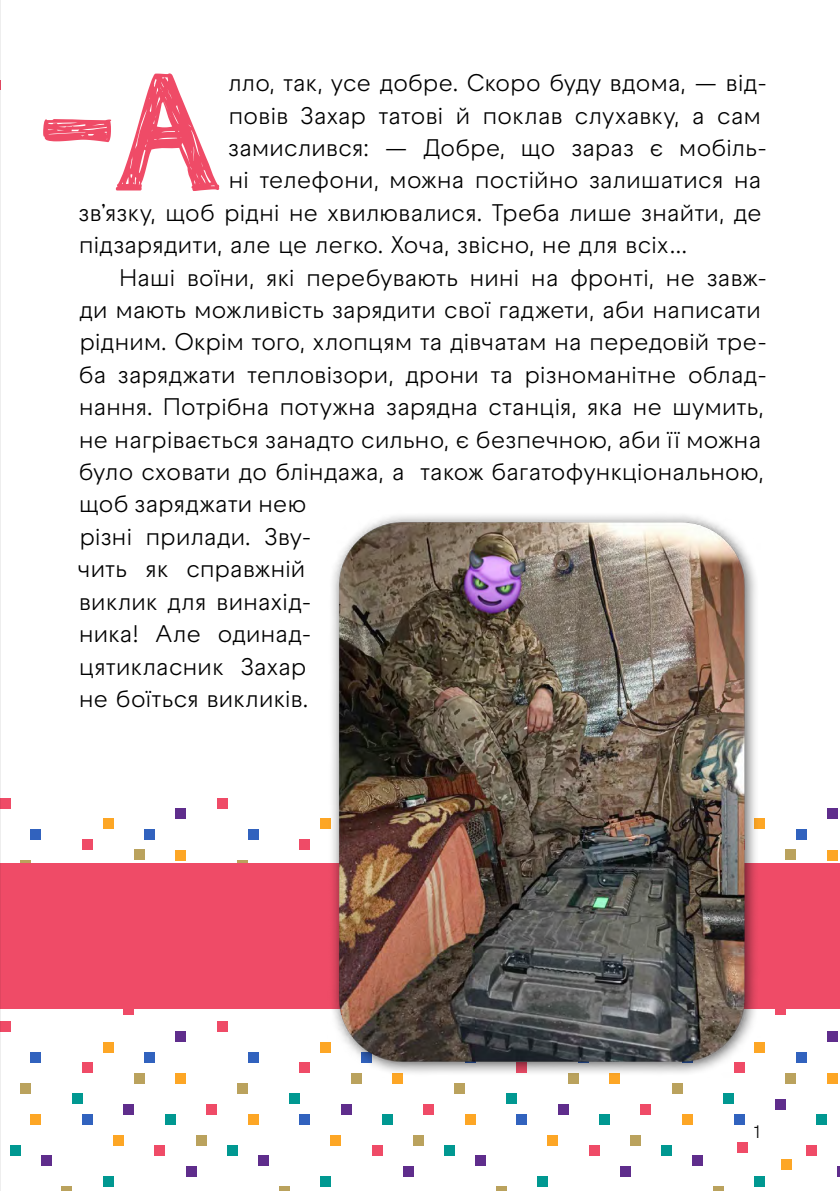
<style>
.page{position:relative;width:840px;height:1191px;background:#fff}
.page>*{position:absolute;margin:0;border:0;box-sizing:border-box;transform-origin:0 0}
.t1{font:166.6px "appleberry";color:#ef4b67}
.t2{font:24px "Raptor V3 Premium";letter-spacing:-.015em;color:#000}
.t3{font:18px "Raptor V3 Premium";color:#000}
</style>
<div class="page">
<div style="left:175px;top:808px;width:11px;height:11px;background:#5f2d8c"></div>
<div style="left:103px;top:819px;width:10px;height:10px;background:#fda625"></div>
<div style="left:175px;top:850px;width:11px;height:10px;background:#fda625"></div>
<div style="left:20px;top:860px;width:11px;height:10px;background:#baa25d"></div>
<div style="left:134px;top:850px;width:10px;height:10px;background:#baa25d"></div>
<div style="left:82px;top:839px;width:11px;height:10px;background:#ef4b67"></div>
<div style="left:0;top:798px;width:10px;height:10px;background:#ef4b67"></div>
<div style="left:124px;top:1004px;width:10px;height:11px;background:#ef4b67"></div>
<div style="left:31px;top:829px;width:10px;height:10px;background:#3162be"></div>
<div style="left:144px;top:829px;width:11px;height:10px;background:#3162be"></div>
<div style="left:320px;top:819px;width:10px;height:10px;background:#fda625"></div>
<div style="left:237px;top:860px;width:11px;height:10px;background:#baa25d"></div>
<div style="left:299px;top:839px;width:11px;height:10px;background:#ef4b67"></div>
<div style="left:217px;top:798px;width:10px;height:10px;background:#ef4b67"></div>
<div style="left:248px;top:829px;width:10px;height:10px;background:#3162be"></div>
<div style="left:826px;top:808px;width:10px;height:11px;background:#5f2d8c"></div>
<div style="left:754px;top:819px;width:10px;height:10px;background:#fda625"></div>
<div style="left:826px;top:850px;width:10px;height:10px;background:#fda625"></div>
<div style="left:785px;top:850px;width:10px;height:10px;background:#baa25d"></div>
<div style="left:774px;top:1004px;width:11px;height:11px;background:#ef4b67"></div>
<div style="left:795px;top:829px;width:10px;height:10px;background:#3162be"></div>
<div style="left:175px;top:1031px;width:11px;height:11px;background:#5f2d8c"></div>
<div style="left:124px;top:1104px;width:10px;height:10px;background:#5f2d8c"></div>
<div style="left:41px;top:1155px;width:10px;height:11px;background:#5f2d8c"></div>
<div style="left:186px;top:1166px;width:10px;height:10px;background:#5f2d8c"></div>
<div style="left:103px;top:1042px;width:10px;height:10px;background:#fda625"></div>
<div style="left:175px;top:1073px;width:11px;height:10px;background:#fda625"></div>
<div style="left:31px;top:1114px;width:10px;height:10px;background:#fda625"></div>
<div style="left:113px;top:1135px;width:11px;height:10px;background:#fda625"></div>
<div style="left:20px;top:1083px;width:11px;height:10px;background:#baa25d"></div>
<div style="left:134px;top:1073px;width:10px;height:10px;background:#baa25d"></div>
<div style="left:62px;top:1186px;width:10px;height:5px;background:#baa25d"></div>
<div style="left:196px;top:1135px;width:10px;height:10px;background:#baa25d"></div>
<div style="left:82px;top:1062px;width:11px;height:11px;background:#ef4b67"></div>
<div style="left:0;top:1021px;width:10px;height:10px;background:#ef4b67"></div>
<div style="left:155px;top:1145px;width:10px;height:10px;background:#ef4b67"></div>
<div style="left:206px;top:1104px;width:11px;height:10px;background:#ef4b67"></div>
<div style="left:31px;top:1052px;width:10px;height:10px;background:#3162be"></div>
<div style="left:82px;top:1114px;width:11px;height:10px;background:#3162be"></div>
<div style="left:144px;top:1052px;width:11px;height:10px;background:#3162be"></div>
<div style="left:10px;top:1145px;width:10px;height:10px;background:#009891"></div>
<div style="left:72px;top:1093px;width:10px;height:11px;background:#009891"></div>
<div style="left:103px;top:1176px;width:10px;height:10px;background:#009891"></div>
<div style="left:165px;top:1114px;width:10px;height:10px;background:#009891"></div>
<div style="left:340px;top:1104px;width:11px;height:10px;background:#5f2d8c"></div>
<div style="left:258px;top:1155px;width:10px;height:11px;background:#5f2d8c"></div>
<div style="left:402px;top:1166px;width:11px;height:10px;background:#5f2d8c"></div>
<div style="left:320px;top:1042px;width:10px;height:10px;background:#fda625"></div>
<div style="left:392px;top:1073px;width:10px;height:10px;background:#fda625"></div>
<div style="left:248px;top:1114px;width:10px;height:10px;background:#fda625"></div>
<div style="left:330px;top:1135px;width:10px;height:10px;background:#fda625"></div>
<div style="left:237px;top:1083px;width:11px;height:10px;background:#baa25d"></div>
<div style="left:351px;top:1073px;width:10px;height:10px;background:#baa25d"></div>
<div style="left:279px;top:1186px;width:10px;height:5px;background:#baa25d"></div>
<div style="left:413px;top:1135px;width:10px;height:10px;background:#baa25d"></div>
<div style="left:299px;top:1062px;width:11px;height:11px;background:#ef4b67"></div>
<div style="left:217px;top:1021px;width:10px;height:10px;background:#ef4b67"></div>
<div style="left:371px;top:1145px;width:11px;height:10px;background:#ef4b67"></div>
<div style="left:423px;top:1104px;width:10px;height:10px;background:#ef4b67"></div>
<div style="left:248px;top:1052px;width:10px;height:10px;background:#3162be"></div>
<div style="left:299px;top:1114px;width:11px;height:10px;background:#3162be"></div>
<div style="left:227px;top:1145px;width:10px;height:10px;background:#009891"></div>
<div style="left:289px;top:1093px;width:10px;height:11px;background:#009891"></div>
<div style="left:320px;top:1176px;width:10px;height:10px;background:#009891"></div>
<div style="left:382px;top:1114px;width:10px;height:10px;background:#009891"></div>
<div style="left:557px;top:1104px;width:11px;height:10px;background:#5f2d8c"></div>
<div style="left:475px;top:1155px;width:10px;height:11px;background:#5f2d8c"></div>
<div style="left:619px;top:1166px;width:11px;height:10px;background:#5f2d8c"></div>
<div style="left:609px;top:1073px;width:10px;height:10px;background:#fda625"></div>
<div style="left:464px;top:1114px;width:11px;height:10px;background:#fda625"></div>
<div style="left:547px;top:1135px;width:10px;height:10px;background:#fda625"></div>
<div style="left:454px;top:1083px;width:10px;height:10px;background:#baa25d"></div>
<div style="left:568px;top:1073px;width:10px;height:10px;background:#baa25d"></div>
<div style="left:495px;top:1186px;width:11px;height:5px;background:#baa25d"></div>
<div style="left:630px;top:1135px;width:10px;height:10px;background:#baa25d"></div>
<div style="left:588px;top:1145px;width:11px;height:10px;background:#ef4b67"></div>
<div style="left:736px;top:1142px;width:10px;height:10px;background:#ef4b67"></div>
<div style="left:640px;top:1104px;width:10px;height:10px;background:#ef4b67"></div>
<div style="left:516px;top:1114px;width:10px;height:10px;background:#3162be"></div>
<div style="left:444px;top:1145px;width:10px;height:10px;background:#009891"></div>
<div style="left:506px;top:1093px;width:10px;height:11px;background:#009891"></div>
<div style="left:537px;top:1176px;width:10px;height:10px;background:#009891"></div>
<div style="left:599px;top:1114px;width:10px;height:10px;background:#009891"></div>
<div style="left:826px;top:1031px;width:10px;height:11px;background:#5f2d8c"></div>
<div style="left:775px;top:1099px;width:10px;height:10px;background:#5f2d8c"></div>
<div style="left:692px;top:1155px;width:10px;height:11px;background:#5f2d8c"></div>
<svg style="left:837px;top:1166px;width:2px;height:10px"></svg>
<div style="left:754px;top:1042px;width:10px;height:10px;background:#fda625"></div>
<div style="left:826px;top:1073px;width:10px;height:10px;background:#fda625"></div>
<div style="left:682px;top:1114px;width:10px;height:10px;background:#fda625"></div>
<div style="left:780px;top:1159px;width:10px;height:11px;background:#fda625"></div>
<div style="left:671px;top:1083px;width:11px;height:10px;background:#baa25d"></div>
<div style="left:785px;top:1073px;width:10px;height:10px;background:#baa25d"></div>
<div style="left:713px;top:1186px;width:10px;height:5px;background:#baa25d"></div>
<div style="left:805px;top:1145px;width:11px;height:10px;background:#ef4b67"></div>
<div style="left:733px;top:1114px;width:11px;height:10px;background:#3162be"></div>
<div style="left:795px;top:1052px;width:10px;height:10px;background:#3162be"></div>
<div style="left:661px;top:1145px;width:10px;height:10px;background:#009891"></div>
<div style="left:723px;top:1093px;width:10px;height:11px;background:#009891"></div>
<div style="left:754px;top:1176px;width:10px;height:10px;background:#009891"></div>
<div style="left:816px;top:1114px;width:10px;height:10px;background:#009891"></div>
<div style="left:0;top:863px;width:839px;height:145px;background:#ef4b67"></div>
<img style="left:327px;top:515px;width:433px;height:562px">
<hr style="left:0;top:0;width:1px;height:1191px;background:#000">
<h1 class="t1" style="left:43px;top:19px;width:180px">-А</h1>
<p class="t2" style="left:228px;top:66px;width:540px">лло, так, усе добре. Скоро буду вдома, — від-</p>
<p class="t2" style="left:228px;top:98px;width:533px">повів Захар татові й поклав слухавку, а сам</p>
<p class="t2" style="left:228px;top:131px;width:540px">замислився: — Добре, що зараз є мобіль-</p>
<p class="t2" style="left:228px;top:163px;width:534px">ні телефони, можна постійно залишатися на</p>
<p class="t2" style="left:78px;top:195px;width:684px">зв’язку, щоб рідні не хвилювалися. Треба лише знайти, де</p>
<p class="t2" style="left:79px;top:228px;width:611px">підзарядити, але це легко. Хоча, звісно, не для всіх…</p>
<p class="t2" style="left:119px;top:260px;width:649px">Наші воїни, які перебувають нині на фронті, не завж-</p>
<p class="t2" style="left:79px;top:293px;width:683px">ди мають можливість зарядити свої гаджети, аби написати</p>
<p class="t2" style="left:79px;top:325px;width:689px">рідним. Окрім того, хлопцям та дівчатам на передовій тре-</p>
<p class="t2" style="left:78px;top:357px;width:690px">ба заряджати тепловізори, дрони та різноманітне облад-</p>
<p class="t2" style="left:79px;top:390px;width:686px">нання. Потрібна потужна зарядна станція, яка не шумить,</p>
<p class="t2" style="left:79px;top:422px;width:683px">не нагрівається занадто сильно, є безпечною, аби її можна</p>
<p class="t2" style="left:78px;top:455px;width:686px">було сховати до бліндажа, а також багатофункціональною,</p>
<p class="t2" style="left:79px;top:487px;width:229px">щоб заряджати нею</p>
<p class="t2" style="left:79px;top:519px;width:234px">різні прилади. Зву-</p>
<p class="t2" style="left:78px;top:552px;width:229px">чить як справжній</p>
<p class="t2" style="left:79px;top:584px;width:234px">виклик для винахід-</p>
<p class="t2" style="left:79px;top:617px;width:234px">ника! Але одинад-</p>
<p class="t2" style="left:79px;top:649px;width:229px">цятикласник Захар</p>
<p class="t2" style="left:79px;top:681px;width:231px">не боїться викликів.</p>
<p class="t3" style="left:753px;top:1119px;width:7px">1</p>
</div>
